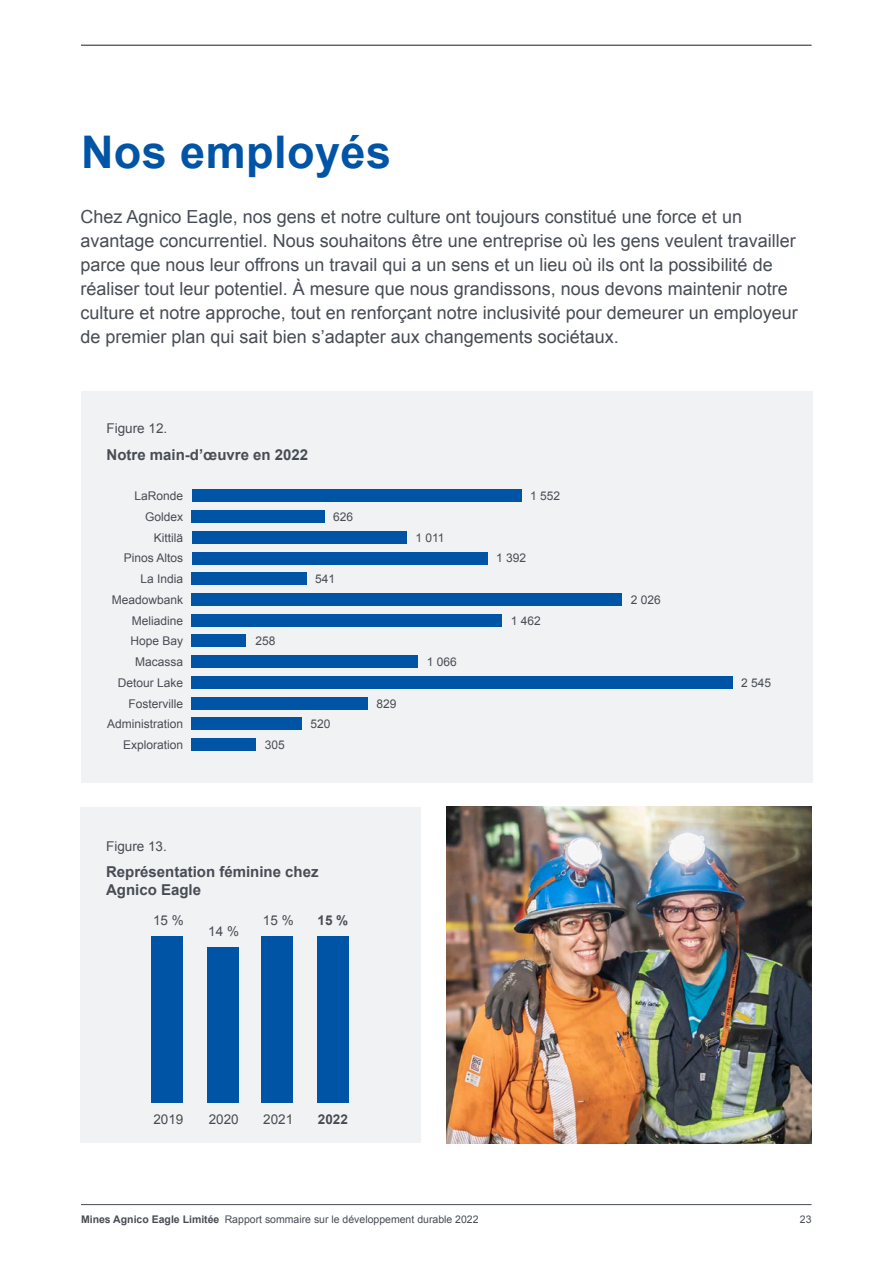
<style>
.page{position:relative;width:893px;height:1263px;background:#fff}
.page>*{position:absolute;margin:0;border:0;box-sizing:border-box;transform-origin:0 0}
.H1_Header{font:700 45px "Arial";letter-spacing:.01em;color:#0054a6}
.Lead-In_Body_Copy{font:18px/24px "Arial";color:#474c55}
.H4_Subhead{font:700 15px/18px "Arial";color:#474c55}
.Body_Copy{font:13.5px "Arial";color:#474c55}
.Body_Copy-2{font:700 13.5px "Arial";color:#474c55}
.Smaller_Body_Copy{font:12px "Arial";color:#474c55}
.t1{font:10.5px "Arial";color:#474c55}
.s1{font-weight:700}
</style>
<div class="page">
<div style="left:81px;top:392px;width:731px;height:391px;background:#f1f2f3"></div>
<div style="left:192px;top:489px;width:330px;height:13px;background:#0054a6"></div>
<div style="left:192px;top:572px;width:115px;height:13px;background:#0054a6"></div>
<div style="left:192px;top:655px;width:226px;height:13px;background:#0054a6"></div>
<div style="left:192px;top:510px;width:133px;height:13px;background:#0054a6"></div>
<div style="left:192px;top:593px;width:430px;height:13px;background:#0054a6"></div>
<div style="left:192px;top:676px;width:541px;height:13px;background:#0054a6"></div>
<div style="left:192px;top:531px;width:214px;height:13px;background:#0054a6"></div>
<div style="left:192px;top:614px;width:310px;height:13px;background:#0054a6"></div>
<div style="left:192px;top:697px;width:176px;height:12px;background:#0054a6"></div>
<div style="left:192px;top:552px;width:295px;height:12px;background:#0054a6"></div>
<div style="left:192px;top:635px;width:54px;height:12px;background:#0054a6"></div>
<div style="left:192px;top:717px;width:110px;height:13px;background:#0054a6"></div>
<div style="left:192px;top:738px;width:64px;height:13px;background:#0054a6"></div>
<div style="left:81px;top:807px;width:340px;height:336px;background:#f1f2f3"></div>
<div style="left:151px;top:936px;width:32px;height:166px;background:#0054a6"></div>
<div style="left:207px;top:947px;width:32px;height:155px;background:#0054a6"></div>
<div style="left:261px;top:936px;width:32px;height:166px;background:#0054a6"></div>
<div style="left:317px;top:936px;width:32px;height:166px;background:#0054a6"></div>
<img style="left:447px;top:807px;width:364px;height:337px">
<hr style="left:81px;top:1204px;width:731px;height:1px;background:#474c55">
<hr style="left:81px;top:45px;width:731px;height:1px;background:#231f20">
<p class="H1_Header" style="left:81px;top:122px;width:312px">Nos employés</p>
<p class="Lead-In_Body_Copy" style="left:81px;top:205px;width:719px">Chez Agnico Eagle, nos gens et notre culture ont toujours constitué une force et un avantage concurrentiel. Nous souhaitons être une entreprise où les gens veulent travailler parce que nous leur offrons un travail qui a un sens et un lieu où ils ont la possibilité de réaliser tout leur potentiel. À mesure que nous grandissons, nous devons maintenir notre culture et notre approche, tout en renforçant notre inclusivité pour demeurer un employeur de premier plan qui sait bien s’adapter aux changements sociétaux.</p>
<p class="Body_Copy" style="left:107px;top:420px;width:62px">Figure 12.</p>
<p class="H4_Subhead" style="left:107px;top:446px;width:203px">Notre main-d’œuvre en 2022</p>
<p class="Smaller_Body_Copy" style="left:134px;top:488px;width:50px">LaRonde</p>
<p class="Smaller_Body_Copy" style="left:145px;top:509px;width:40px">Goldex</p>
<p class="Smaller_Body_Copy" style="left:154px;top:530px;width:31px">Kittilä</p>
<p class="Smaller_Body_Copy" style="left:124px;top:550px;width:61px">Pinos Altos</p>
<p class="Smaller_Body_Copy" style="left:140px;top:571px;width:44px">La India</p>
<p class="Smaller_Body_Copy" style="left:112px;top:592px;width:73px">Meadowbank</p>
<p class="Smaller_Body_Copy" style="left:132px;top:612px;width:53px">Meliadine</p>
<p class="Smaller_Body_Copy" style="left:130px;top:633px;width:54px">Hope Bay</p>
<p class="Smaller_Body_Copy" style="left:135px;top:654px;width:50px">Macassa</p>
<p class="Smaller_Body_Copy" style="left:118px;top:675px;width:67px">Detour Lake</p>
<p class="Smaller_Body_Copy" style="left:128px;top:695px;width:56px">Fosterville</p>
<p class="Smaller_Body_Copy" style="left:107px;top:716px;width:78px">Administration</p>
<p class="Smaller_Body_Copy" style="left:123px;top:737px;width:62px">Exploration</p>
<p class="Smaller_Body_Copy" style="left:333px;top:509px;width:22px">626</p>
<p class="Smaller_Body_Copy" style="left:315px;top:571px;width:22px">541</p>
<p class="Smaller_Body_Copy" style="left:255px;top:633px;width:22px">258</p>
<p class="Smaller_Body_Copy" style="left:311px;top:716px;width:22px">520</p>
<p class="Smaller_Body_Copy" style="left:265px;top:737px;width:22px">305</p>
<p class="Smaller_Body_Copy" style="left:415px;top:530px;width:31px">1 011</p>
<p class="Smaller_Body_Copy" style="left:376px;top:695px;width:22px">829</p>
<p class="Smaller_Body_Copy" style="left:427px;top:654px;width:32px">1 066</p>
<p class="Body_Copy" style="left:106px;top:837px;width:62px">Figure 13.</p>
<p class="H4_Subhead" style="left:106px;top:863px;width:214px">Représentation féminine chez<br>Agnico Eagle</p>
<p class="Body_Copy" style="left:153px;top:911px;width:32px">15 %</p>
<p class="Body_Copy" style="left:208px;top:922px;width:32px">14 %</p>
<p class="Body_Copy" style="left:263px;top:911px;width:32px">15 %</p>
<p class="Body_Copy-2" style="left:318px;top:911px;width:32px">15 %</p>
<p class="Smaller_Body_Copy" style="left:530px;top:488px;width:32px">1 552</p>
<p class="Smaller_Body_Copy" style="left:496px;top:550px;width:32px">1 392</p>
<p class="Smaller_Body_Copy" style="left:511px;top:612px;width:32px">1 462</p>
<p class="Body_Copy" style="left:153px;top:1110px;width:32px">2019</p>
<p class="Body_Copy" style="left:209px;top:1110px;width:32px">2020</p>
<p class="Body_Copy" style="left:263px;top:1110px;width:32px">2021</p>
<p class="Body_Copy-2" style="left:318px;top:1110px;width:32px">2022</p>
<p class="Smaller_Body_Copy" style="left:631px;top:592px;width:32px">2 026</p>
<p class="Smaller_Body_Copy" style="left:741px;top:675px;width:32px">2 545</p>
<p class="t1" style="left:81px;top:1212px;width:399px"><span class="s1">Mines Agnico Eagle Limitée</span> Rapport sommaire sur le développement durable 2022</p>
<p class="t1" style="left:800px;top:1212px;width:13px">23</p>
</div>
